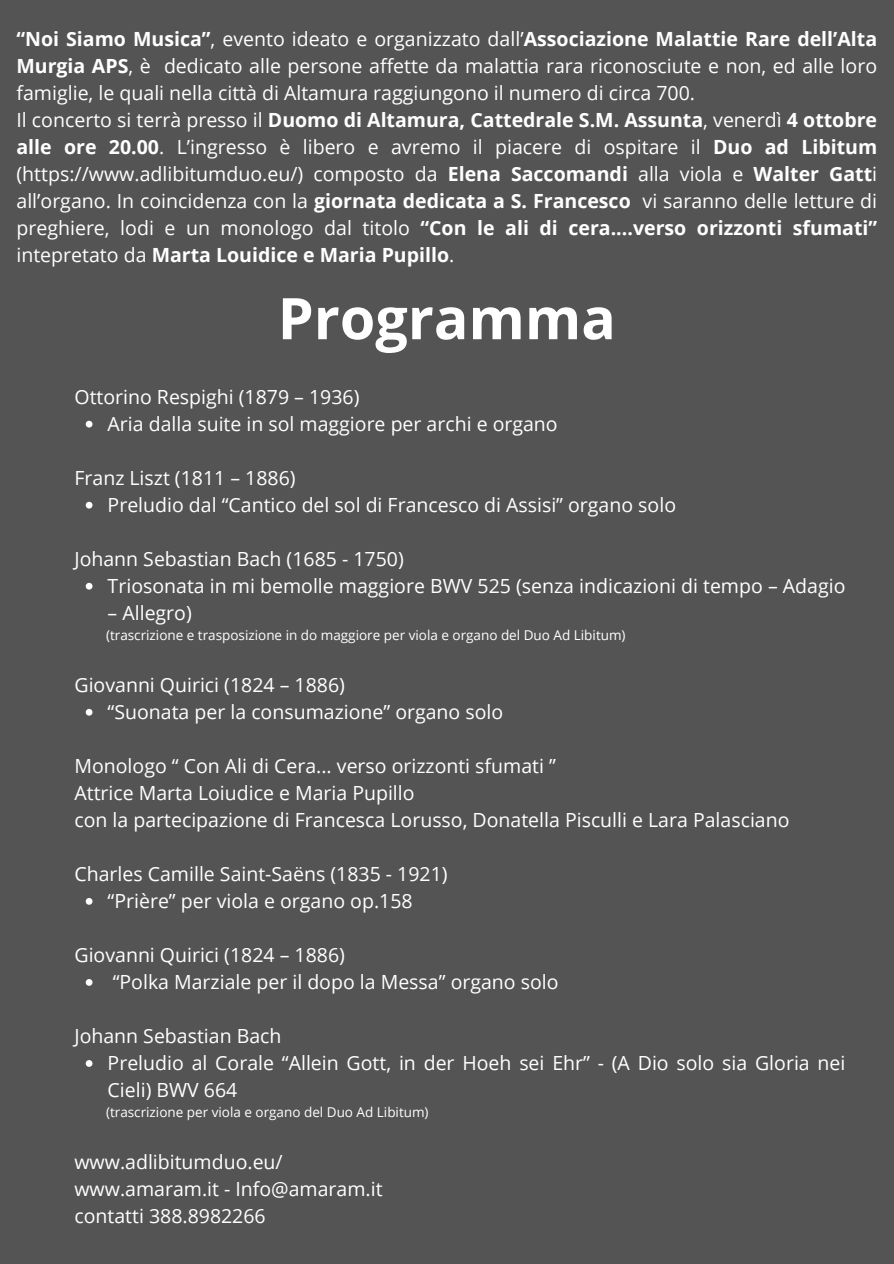
<style>
.page{position:relative;width:894px;height:1264px;background:#fff}
.page>*{position:absolute;margin:0;border:0;box-sizing:border-box;transform-origin:0 0}
.t1{font:700 57.3px "Open Sans";color:#fff}
.t2{font:19.5px/27px "Open Sans";color:#fff}
.t3{font:13.5px "Open Sans";color:#fff}
.s1{font-weight:700}
</style>
<div class="page">
<div style="left:0;top:0;width:893px;height:1263px;background:#545454"></div>
<svg style="left:86px;top:421px;width:6px;height:6px"></svg>
<svg style="left:86px;top:502px;width:6px;height:6px"></svg>
<svg style="left:86px;top:583px;width:6px;height:6px"></svg>
<svg style="left:86px;top:709px;width:6px;height:6px"></svg>
<svg style="left:86px;top:898px;width:6px;height:6px"></svg>
<svg style="left:86px;top:979px;width:6px;height:6px"></svg>
<svg style="left:86px;top:1060px;width:6px;height:6px"></svg>
<h2 class="t2" style="left:16px;top:25px;width:862px"><span class="s1">“Noi Siamo Musica”</span>, evento ideato e organizzato dall’<span class="s1">Associazione Malattie Rare dell’Alta Murgia APS</span>, è dedicato alle persone affette da malattia rara riconosciute e non, ed alle loro famiglie, le quali nella città di Altamura raggiungono il numero di circa 700.<br>Il concerto si terrà presso il <span class="s1">Duomo di Altamura, Cattedrale S.M. Assunta</span>, venerdì <span class="s1">4 ottobre alle ore 20.00</span>. L’ingresso è libero e avremo il piacere di ospitare il <span class="s1">Duo ad Libitum </span>(https://www.adlibitumduo.eu/) composto da <span class="s1">Elena Saccomandi</span> alla viola e <span class="s1">Walter Gatt</span>i all’organo. In coincidenza con la <span class="s1">giornata dedicata a S. Francesco</span> vi saranno delle letture di preghiere, lodi e un monologo dal titolo <span class="s1">“Con le ali di cera....verso orizzonti sfumati” </span>intepretato da <span class="s1">Marta Louidice e Maria Pupillo</span>.</h2>
<h2 class="t1" style="left:277px;top:278px;width:339px">Programma</h2>
<h1 class="t2" style="left:74px;top:383px;width:286px">Ottorino Respighi (1879 – 1936)</h1>
<h2 class="t2" style="left:108px;top:410px;width:451px">Aria dalla suite in sol maggiore per archi e organo</h2>
<p class="t2" style="left:74px;top:464px;width:222px">Franz Liszt (1811 – 1886)</p>
<h2 class="t2" style="left:108px;top:491px;width:569px">Preludio dal “Cantico del sol di Francesco di Assisi” organo solo</h2>
<p class="t2" style="left:74px;top:545px;width:331px">Johann Sebastian Bach (1685 - 1750)</p>
<h2 class="t2" style="left:108px;top:572px;width:739px">Triosonata in mi bemolle maggiore BWV 525 (senza indicazioni di tempo – Adagio</h2>
<h2 class="t2" style="left:108px;top:599px;width:86px">– Allegro)</h2>
<p class="t3" style="left:106px;top:626px;width:521px">(trascrizione e trasposizione in do maggiore per viola e organo del Duo Ad Libitum)</p>
<p class="t2" style="left:74px;top:671px;width:272px">Giovanni Quirici (1824 – 1886)</p>
<h2 class="t2" style="left:108px;top:698px;width:397px">“Suonata per la consumazione” organo solo</h2>
<p class="t2" style="left:74px;top:752px;width:716px">Monologo “ Con Ali di Cera... verso orizzonti sfumati ”<br>Attrice Marta Loiudice e Maria Pupillo<br>con la partecipazione di Francesca Lorusso, Donatella Pisculli e Lara Palasciano</p>
<h2 class="t2" style="left:74px;top:860px;width:374px">Charles Camille Saint-Saëns (1835 - 1921)</h2>
<h2 class="t2" style="left:108px;top:887px;width:306px">“Prière” per viola e organo op.158</h2>
<p class="t2" style="left:74px;top:941px;width:272px">Giovanni Quirici (1824 – 1886)</p>
<h2 class="t2" style="left:113px;top:968px;width:447px">“Polka Marziale per il dopo la Messa” organo solo</h2>
<p class="t2" style="left:74px;top:1022px;width:208px">Johann Sebastian Bach</p>
<h2 class="t2" style="left:108px;top:1049px;width:739px">Preludio al Corale “Allein Gott, in der Hoeh sei Ehr” - (A Dio solo sia Gloria nei<br>Cieli) BWV 664</h2>
<p class="t3" style="left:106px;top:1103px;width:324px">(trascrizione per viola e organo del Duo Ad Libitum)</p>
<p class="t2" style="left:74px;top:1148px;width:309px">www.adlibitumduo.eu/ www.amaram.it - Info@amaram.it contatti 388.8982266</p>
</div>
